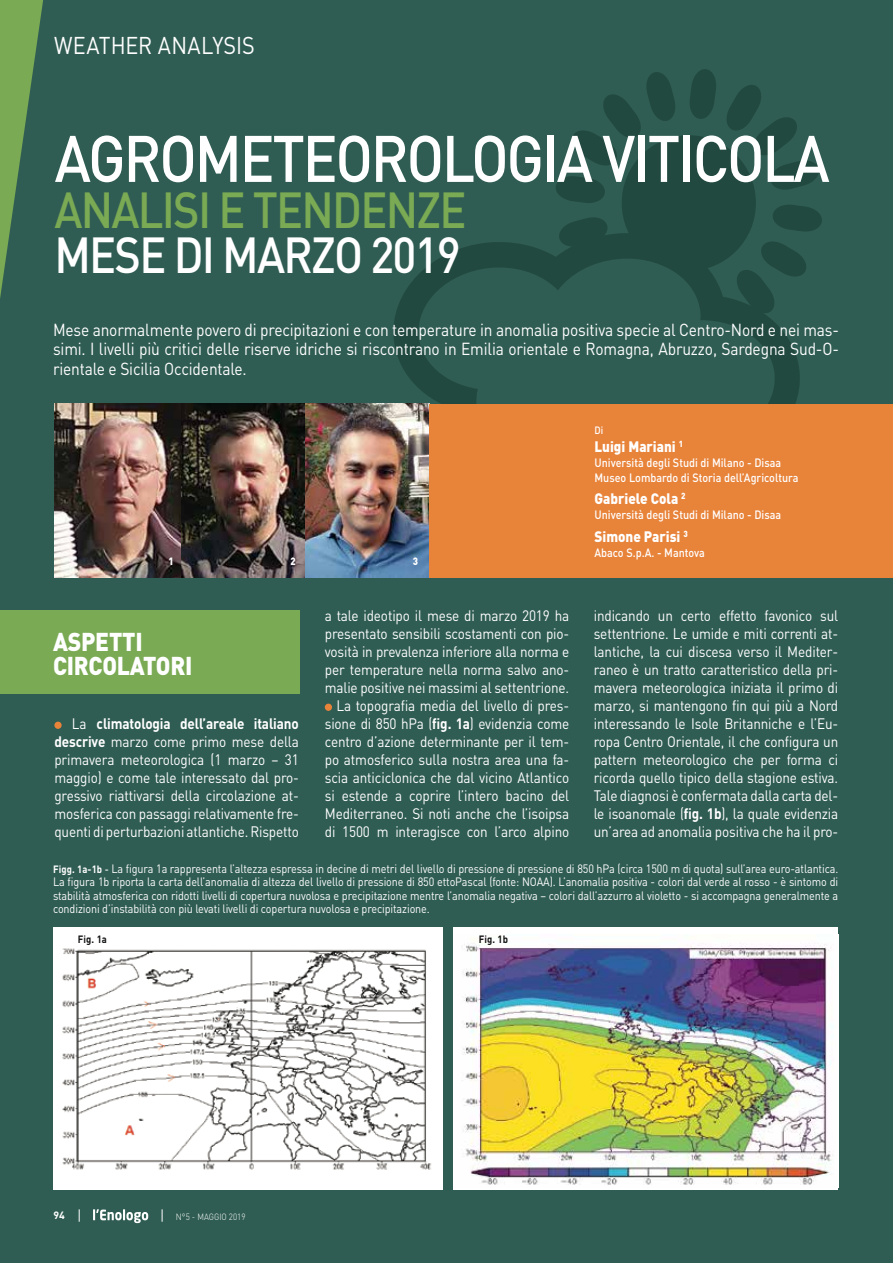
<style>
.page{position:relative;width:893px;height:1263px;background:#305d53}
.page>*{position:absolute;margin:0;border:0;box-sizing:border-box;transform-origin:0 0}
.t1{font:500 64.65px "DIN";letter-spacing:-.04em;color:#fff;scale:.9 1}
.t2{font:500 49.95px "DIN";letter-spacing:-.04em;color:#7aaa54;scale:.9 1}
.t3{font:500 49.95px "DIN";letter-spacing:-.04em;color:#fff;scale:.9 1}
.t4{font:900 25.5px/24px "DIN";letter-spacing:-.01em;color:#fff;scale:.9 1}
.t5{font:24px "DIN";letter-spacing:.005em;color:#fff;scale:.9 1}
.t6{font:17.25px/19.5px "DIN";letter-spacing:-.01em;color:#fff;text-align:justify;scale:.9 1}
.t7{font:15px/18px "DIN";letter-spacing:-.01em;color:#fff;text-align:justify;scale:.9 1}
.t8{font:900 15px "DIN";color:#fff;scale:.9 1}
.t9{font:12px/13.5px "DIN";letter-spacing:-.01em;color:#fff;text-align:justify;scale:.9 1}
.t10{font:500 12px/15px "DIN";color:#fff;scale:.9 1}
.t11{font:700 10.5px "DIN";letter-spacing:.01em;color:#121212;scale:.9 1}
.t12{font:900 10.5px "DIN";color:#fff;scale:.9 1}
.t13{font:700 10.5px "DIN";color:#fff}
.t14{font:500 10.5px "DIN";color:#fff;scale:.9 1}
.t15{font:300 9px "DIN";color:#fff;scale:.9 1}
.s1{font-weight:700}
.s2{font-weight:700;font-size:10.5px}
.s3{font-weight:500;font-size:10.5px}
</style>
<div class="page">
<svg style="left:0;top:0;width:43px;height:298px"></svg>
<svg style="left:93px;top:1209px;width:55px;height:14px"></svg>
<svg style="left:79px;top:1209px;width:1px;height:13px"></svg>
<svg style="left:162px;top:1209px;width:1px;height:13px"></svg>
<div style="left:622px;top:135px;width:134px;height:136px;background:#214940;border-radius:50%"></div>
<svg style="left:690px;top:69px;width:26px;height:50px"></svg>
<svg style="left:773px;top:205px;width:49px;height:27px"></svg>
<svg style="left:556px;top:176px;width:49px;height:27px"></svg>
<svg style="left:560px;top:217px;width:47px;height:16px"></svg>
<svg style="left:727px;top:85px;width:92px;height:105px"></svg>
<svg style="left:572px;top:72px;width:104px;height:94px"></svg>
<svg style="left:392px;top:233px;width:412px;height:171px"></svg>
<img style="left:305px;top:404px;width:125px;height:173px">
<img style="left:181px;top:404px;width:124px;height:173px">
<img style="left:54px;top:404px;width:127px;height:173px">
<div style="left:430px;top:404px;width:463px;height:173px;background:#e8833a"></div>
<div style="left:0;top:610px;width:300px;height:84px;background:#7aaa54"></div>
<div style="left:54px;top:927px;width:389px;height:262px;background:#fff"></div>
<img style="left:62px;top:948px;width:370px;height:222px">
<div style="left:453px;top:927px;width:385px;height:262px;background:#fff"></div>
<img style="left:462px;top:939px;width:372px;height:246px">
<div style="left:54px;top:722px;width:8px;height:7px;background:#e8833a;border-radius:50%"></div>
<div style="left:325px;top:704px;width:7px;height:7px;background:#e8833a;border-radius:50%"></div>
<h3 class="t5" style="left:54px;top:30px;width:225px">WEATHER ANALYSIS</h3>
<h1 class="t1" style="left:55px;top:117px;width:863px">AGROMETEOROLOGIA VITICOLA</h1>
<h2 class="t2" style="left:55px;top:178px;width:459px">ANALISI E TENDENZE</h2>
<h2 class="t3" style="left:55px;top:223px;width:453px">MESE DI MARZO 2019</h2>
<p class="t6" style="left:53px;top:319px;width:875px">Mese anormalmente povero di precipitazioni e con temperature in anomalia positiva specie al Centro-Nord e nei mas&shy;simi. I livelli più critici delle riserve idriche si riscontrano in Emilia orientale e Romagna, Abruzzo, Sardegna Sud-O&shy;rientale e Sicilia Occidentale.</p>
<p class="t12" style="left:168px;top:555px;width:7px">1</p>
<p class="t12" style="left:291px;top:555px;width:7px">2</p>
<p class="t12" style="left:413px;top:555px;width:7px">3</p>
<p class="t14" style="left:594px;top:423px;width:11px">Di</p>
<p class="t8" style="left:594px;top:436px;width:100px">Luigi Mariani <sup>1</sup></p>
<p class="t10" style="left:594px;top:454px;width:228px">Università degli Studi di Milano - Disaa<br>Museo Lombardo di Storia dell’Agricoltura</p>
<p class="t8" style="left:594px;top:489px;width:103px">Gabriele Cola <sup>2</sup></p>
<p class="t10" style="left:594px;top:507px;width:209px">Università degli Studi di Milano - Disaa</p>
<p class="t8" style="left:594px;top:526px;width:105px">Simone Parisi <sup>3</sup></p>
<p class="t10" style="left:594px;top:544px;width:124px">Abaco S.p.A. - Mantova</p>
<h3 class="t4" style="left:53px;top:628px;width:156px">ASPETTI<br>CIRCOLATORI</h3>
<p class="t7" style="left:54px;top:714px;width:273px;text-indent:17px">La <span class="s1">climatologia dell’areale italiano descrive</span> marzo come primo mese della primavera meteorologica (1 marzo – 31 maggio) e come tale interessato dal pro&shy;gressivo riattivarsi della circolazione at&shy;mosferica con passaggi relativamente fre&shy;quenti di perturbazioni atlantiche. Rispetto</p>
<p class="t7" style="left:325px;top:606px;width:273px;text-align:right">a tale ideotipo il mese di marzo 2019 ha presentato sensibili scostamenti con pio&shy;vosità in prevalenza inferiore alla norma e per temperature nella norma salvo ano&shy;malie positive nei massimi al settentrione.<br>La topografia media del livello di pres&shy;sione di 850 hPa (<span class="s1">fig. 1a</span>) evidenzia come centro d’azione determinante per il tem&shy;po atmosferico sulla nostra area una fa&shy;scia anticiclonica che dal vicino Atlantico si estende a coprire l’intero bacino del Mediterraneo. Si noti anche che l’isoipsa di 1500 m interagisce con l’arco alpino</p>
<p class="t7" style="left:594px;top:606px;width:273px">indicando un certo effetto favonico sul settentrione. Le umide e miti correnti at&shy;lantiche, la cui discesa verso il Mediter&shy;raneo è un tratto caratteristico della pri&shy;mavera meteorologica iniziata il primo di marzo, si mantengono fin qui più a Nord interessando le Isole Britanniche e l’Eu&shy;ropa Centro Orientale, il che configura un pattern meteorologico che per forma ci ricorda quello tipico della stagione estiva.<br>Tale diagnosi è confermata dalla carta del&shy;le isoanomale (<span class="s1">fig. 1b</span>), la quale evidenzia un’area ad anomalia positiva che ha il pro-</p>
<p class="t9" style="left:53px;top:861px;width:874px"><span class="s2">Figg. 1a-1b</span> <span class="s3">-</span> La figura 1a rappresenta l’altezza espressa in decine di metri del livello di pressione di pressione di 850 hPa (circa 1500 m di quota) sull’area euro-atlantica.<br>La figura 1b riporta la carta dell’anomalia di altezza del livello di pressione di 850 ettoPascal (fonte: NOAA). L’anomalia positiva - colori dal verde al rosso - è sintomo di stabilità atmosferica con ridotti livelli di copertura nuvolosa e precipitazione mentre l’anomalia negativa – colori dall’azzurro al violetto - si accompagna generalmente a condizioni d’instabilità con più levati livelli di copertura nuvolosa e precipitazione.</p>
<p class="t11" style="left:78px;top:932px;width:34px">Fig. 1a</p>
<p class="t11" style="left:479px;top:932px;width:34px">Fig. 1b</p>
<p class="t13" style="left:54px;top:1208px;width:13px">94</p>
<p class="t15" style="left:176px;top:1211px;width:79px">N°5 - MAGGIO 2019</p>
</div>
